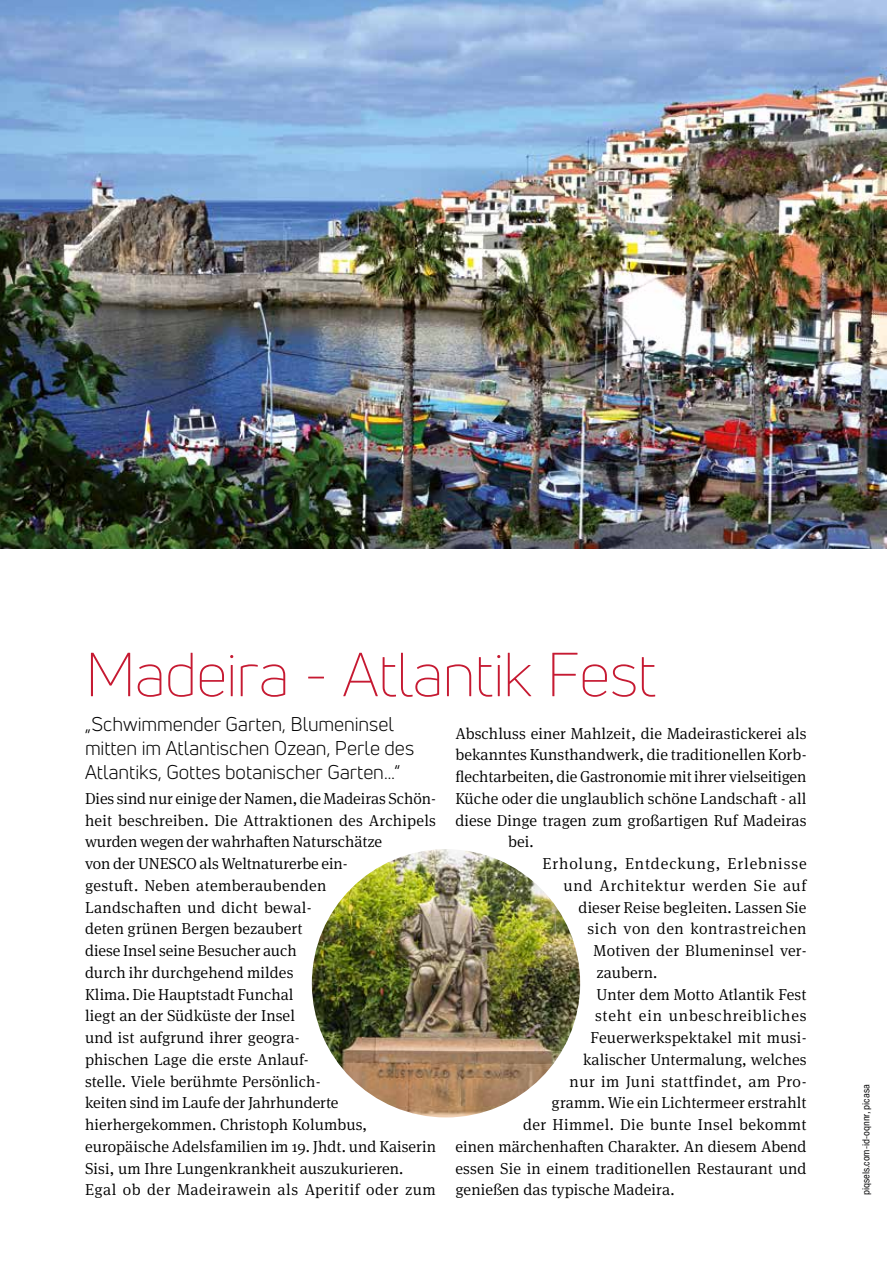
<style>
.page{position:relative;width:893px;height:1263px;background:#fff}
.page>*{position:absolute;margin:0;border:0;box-sizing:border-box;transform-origin:0 0}
.t1{font:300 60.75px "Uni Neue";letter-spacing:-.01em;color:#c61a32}
.t2{font:19.5px/24px "Uni Neue";letter-spacing:-.005em;color:#000}
.t3{font:300 15.9px/21.8px "Meta Serif Pro";letter-spacing:.005em;color:#000}
.t4{font:300 15.9px "Meta Serif Pro";letter-spacing:.045em;color:#000}
.t5{font:300 15.9px "Meta Serif Pro";letter-spacing:.055em;color:#000}
.t6{font:300 15.9px "Meta Serif Pro";letter-spacing:.025em;color:#000}
.t7{font:300 15.9px "Meta Serif Pro";letter-spacing:.03em;color:#000}
.t8{font:300 15.9px "Meta Serif Pro";letter-spacing:.035em;color:#000}
.t9{font:condensed 10.5px "ITC Franklin Gothic Std";color:#020203}
</style>
<div class="page">
<img style="left:0;top:0;width:887px;height:549px">
<img style="left:312px;top:849px;width:268px;height:268px;border-radius:134px">
<h1 class="t1" style="left:85px;top:637px;width:572px">Madeira - Atlantik Fest</h1>
<p class="t2" style="left:85px;top:712px;width:331px">„Schwimmender Garten, Blumeninsel mitten im Atlantischen Ozean, Perle des<br>Atlantiks, Gottes botanischer Garten…“</p>
<p class="t3" style="left:85px;top:787px;width:353px">Dies sind nur einige der Namen, die Madeiras Schön&shy;heit beschreiben. Die Attraktionen des Archipels wurden wegen der wahrhaften Naturschätze<br>von der UNESCO als Weltnaturerbe ein-<br>gestuft. Neben atemberaubenden<br>Landschaften und dicht bewal-<br>deten grünen Bergen bezaubert<br>diese Insel seine Besucher auch<br>durch ihr durchgehend mildes<br>Klima. Die Hauptstadt Funchal<br>liegt an der Südküste der Insel<br>und ist aufgrund ihrer geogra-<br>phischen Lage die erste Anlauf-<br>stelle. Viele berühmte Persönlich-<br>keiten sind im Laufe der Jahrhunderte hierhergekommen. Christoph Kolumbus, europäische Adelsfamilien im 19. Jhdt. und Kaiserin Sisi, um Ihre Lungenkrankheit auszukurieren.<br>Egal ob der Madeirawein als Aperitif oder zum</p>
<p class="t3" style="left:455px;top:721px;width:353px">Abschluss einer Mahlzeit, die Madeirastickerei als</p>
<p class="t3" style="left:455px;top:743px;width:353px">bekanntes Kunsthandwerk, die traditionellen Korb-</p>
<p class="t3" style="left:455px;top:765px;width:352px">flechtarbeiten, die Gastronomie mit ihrer vielseitigen</p>
<p class="t3" style="left:455px;top:787px;width:353px">Küche oder die unglaublich schöne Landschaft - all</p>
<p class="t3" style="left:455px;top:808px;width:353px">diese Dinge tragen zum großartigen Ruf Madeiras</p>
<p class="t3" style="left:508px;top:830px;width:27px">bei.</p>
<p class="t5" style="left:543px;top:852px;width:266px">Erholung, Entdeckung, Erlebnisse</p>
<p class="t4" style="left:564px;top:874px;width:244px">und Architektur werden Sie auf</p>
<p class="t3" style="left:579px;top:895px;width:230px">dieser Reise begleiten. Lassen Sie</p>
<p class="t8" style="left:588px;top:917px;width:221px">sich von den kontrastreichen</p>
<p class="t3" style="left:594px;top:939px;width:215px">Motiven der Blumeninsel ver-</p>
<p class="t3" style="left:597px;top:961px;width:62px">zaubern.</p>
<p class="t3" style="left:597px;top:982px;width:212px">Unter dem Motto Atlantik Fest</p>
<p class="t4" style="left:595px;top:1004px;width:213px">steht ein unbeschreibliches</p>
<p class="t3" style="left:591px;top:1026px;width:218px">Feuerwerkspektakel mit musi-</p>
<p class="t3" style="left:583px;top:1048px;width:225px">kalischer Untermalung, welches</p>
<p class="t7" style="left:570px;top:1070px;width:238px">nur im Juni stattfindet, am Pro-</p>
<p class="t3" style="left:552px;top:1091px;width:256px">gramm. Wie ein Lichtermeer erstrahlt</p>
<p class="t6" style="left:523px;top:1113px;width:285px">der Himmel. Die bunte Insel bekommt</p>
<p class="t3" style="left:455px;top:1135px;width:353px">einen märchenhaften Charakter. An diesem Abend</p>
<p class="t3" style="left:455px;top:1156px;width:353px">essen Sie in einem traditionellen Restaurant und</p>
<p class="t3" style="left:455px;top:1178px;width:221px">genießen das typische Madeira.</p>
<p class="t9" style="left:860px;top:1195px;width:112px;rotate:-90deg">piqsels.com-id-oqnnr, picasa</p>
</div>
